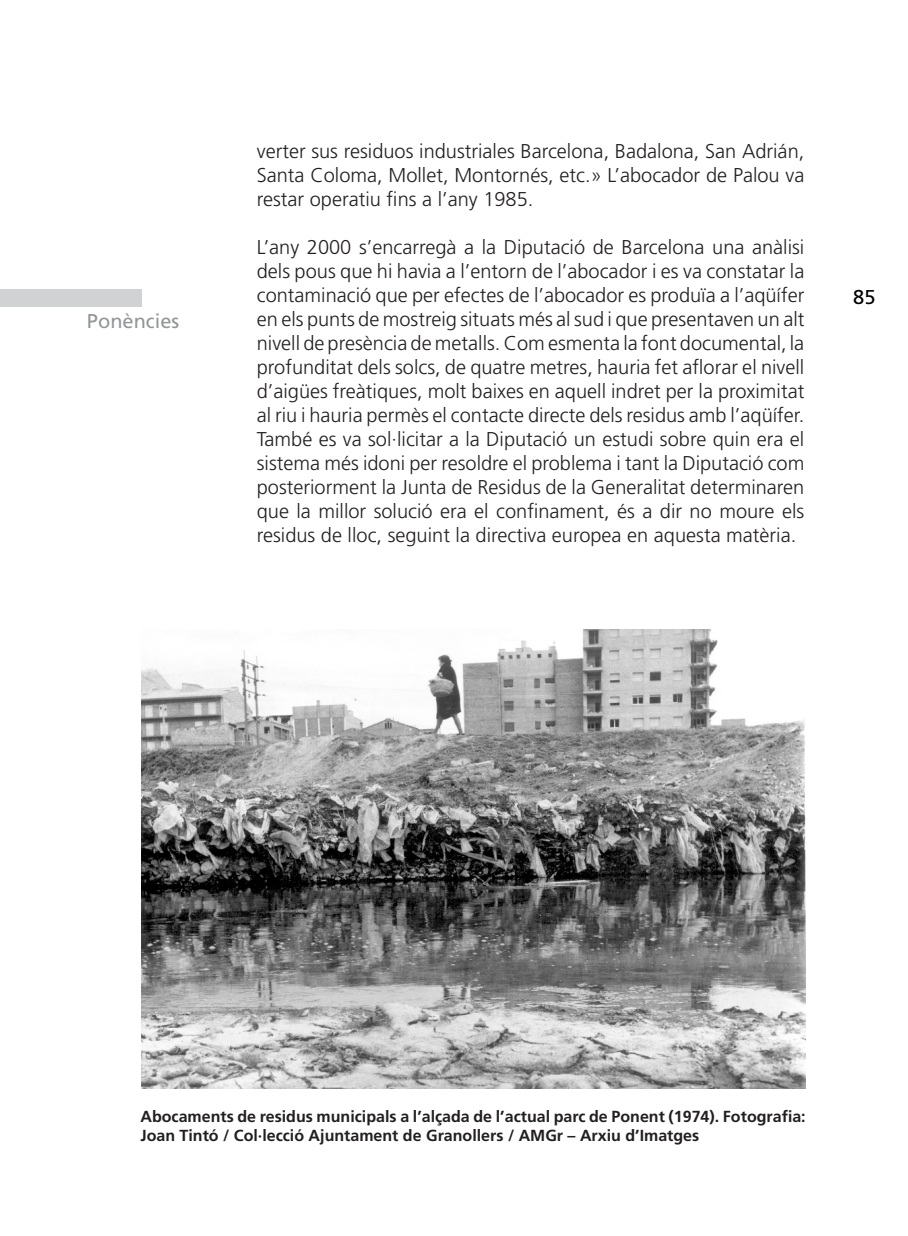
<style>
.page{position:relative;width:908px;height:1236px;background:#fff}
.page>*{position:absolute;margin:0;border:0;box-sizing:border-box;transform-origin:0 0}
.TEXT_TIRAT{font:300 20px/24px "Frutiger";color:#231f20;text-align:justify}
.t1{font:20px "Frutiger";color:#939598}
.t2{font:20px "Frutiger";color:#000}
.TEXT_TIRAT-2{font:700 16px/19.2px "Frutiger";color:#231f20}
</style>
<div class="page">
<div style="left:0;top:289px;width:141px;height:17px;background:#d1d2d4"></div>
<img style="left:142px;top:630px;width:663px;height:459px">
<p class="t1" style="left:87px;top:309px;width:94px">Ponències</p>
<p class="TEXT_TIRAT" style="left:257px;top:139px;width:549px">verter sus residuos industriales Barcelona, Badalona, San Adrián, Santa Coloma, Mollet, Montornés, etc.» L’abocador de Palou va restar operatiu fins a l’any 1985.</p>
<p class="TEXT_TIRAT" style="left:257px;top:235px;width:549px">L’any 2000 s’encarregà a la Diputació de Barcelona una anàlisi dels pous que hi havia a l’entorn de l’abocador i es va constatar la contaminació que per efectes de l’abocador es produïa a l’aqüífer en els punts de mostreig situats més al sud i que presentaven un alt nivell de presència de metalls. Com esmenta la font documental, la profunditat dels solcs, de quatre metres, hauria fet aflorar el nivell d’aigües freàtiques, molt baixes en aquell indret per la proximitat al riu i hauria permès el contacte directe dels residus amb l’aqüífer.<br>També es va sol·licitar a la Diputació un estudi sobre quin era el sistema més idoni per resoldre el problema i tant la Diputació com posteriorment la Junta de Residus de la Generalitat determinaren que la millor solució era el confinament, és a dir no moure els residus de lloc, seguint la directiva europea en aquesta matèria.</p>
<p class="t2" style="left:852px;top:285px;width:24px">85</p>
<p class="TEXT_TIRAT-2" style="left:140px;top:1106px;width:666px">Abocaments de residus municipals a l’alçada de l’actual parc de Ponent (1974). Fotografia:<br>Joan Tintó / Col·lecció Ajuntament de Granollers / AMGr – Arxiu d’Imatges</p>
</div>
